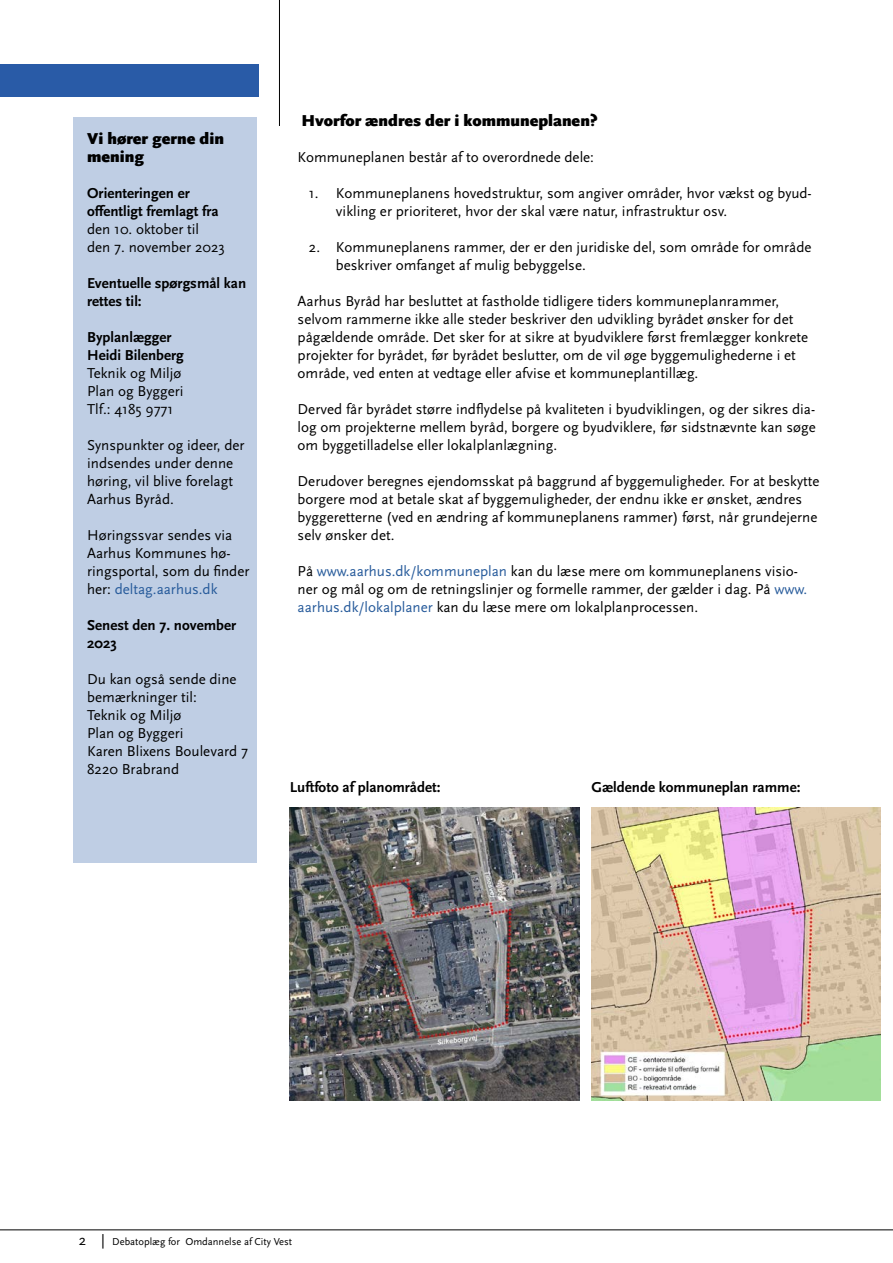
<style>
.page{position:relative;width:893px;height:1263px;background:#fff}
.page>*{position:absolute;margin:0;border:0;box-sizing:border-box;transform-origin:0 0}
.Brødtext{font:900 16.5px "Scala Sans OT";color:#000}
.H2_Afsnit_Mellemrubrik{font:900 16.5px/18px "Scala Sans OT";color:#000}
.Brødtext-2{font:15px/18px "Scala Sans OT";color:#000}
.bold{font:700 15px/18px "Scala Sans OT";color:#000}
.bold-2{font:15px "Scala Sans OT";color:#000}
.t1{font:10.5px "Scala Sans OT";color:#000}
.s1{color:#275b9b}
.s2{font-size:15px}
</style>
<div class="page">
<hr style="left:0;top:1229px;width:893px;height:1px;background:#000">
<hr style="left:279px;top:0;width:1px;height:126px;background:#000">
<div style="left:0;top:64px;width:258px;height:33px;background:#295ba7"></div>
<div style="left:74px;top:117px;width:183px;height:745px;background:#bfcee4"></div>
<img style="left:290px;top:808px;width:289px;height:292px">
<img style="left:592px;top:808px;width:289px;height:292px">
<h2 class="H2_Afsnit_Mellemrubrik" style="left:87px;top:130px;width:138px">Vi hører gerne din mening</h2>
<p class="bold" style="left:87px;top:184px;width:104px">Orienteringen er</p>
<p class="bold" style="left:87px;top:202px;width:133px">offentligt fremlagt fra</p>
<p class="Brødtext-2" style="left:87px;top:220px;width:114px">den 10. oktober til</p>
<p class="Brødtext-2" style="left:87px;top:238px;width:139px">den 7. november 2023</p>
<p class="bold" style="left:87px;top:274px;width:161px">Eventuelle spørgsmål kan rettes til:</p>
<p class="bold" style="left:87px;top:328px;width:86px">Byplanlægger</p>
<p class="bold" style="left:87px;top:346px;width:98px">Heidi Bilenberg</p>
<p class="bold-2" style="left:87px;top:364px;width:96px">Teknik og Miljø</p>
<p class="Brødtext-2" style="left:87px;top:382px;width:98px">Plan og Byggeri</p>
<p class="Brødtext-2" style="left:87px;top:400px;width:88px">Tlf.: 4185 9771</p>
<p class="Brødtext-2" style="left:87px;top:436px;width:159px">Synspunkter og ideer, der indsendes under denne høring, vil blive forelagt<br>Aarhus Byråd.</p>
<p class="Brødtext-2" style="left:87px;top:526px;width:164px">Høringssvar sendes via<br>Aarhus Kommunes hø&shy;ringsportal, som du finder her: <span class="s1">deltag.aarhus.dk</span></p>
<p class="bold" style="left:87px;top:616px;width:150px">Senest den 7. november<br>2023</p>
<p class="Brødtext-2" style="left:87px;top:670px;width:151px">Du kan også sende dine bemærkninger til:</p>
<p class="Brødtext-2" style="left:87px;top:706px;width:96px">Teknik og Miljø</p>
<p class="Brødtext-2" style="left:87px;top:724px;width:98px">Plan og Byggeri</p>
<p class="Brødtext-2" style="left:87px;top:742px;width:162px">Karen Blixens Boulevard 7</p>
<p class="Brødtext-2" style="left:87px;top:760px;width:94px">8220 Brabrand</p>
<p class="Brødtext" style="left:301px;top:111px;width:298px">Hvorfor ændres der i kommuneplanen?</p>
<p class="Brødtext-2" style="left:298px;top:148px;width:298px">Kommuneplanen består af to overordnede dele:</p>
<p class="Brødtext-2" style="left:336px;top:184px;width:477px;text-indent:-27px">1. Kommuneplanens hovedstruktur, som angiver områder, hvor vækst og byud&shy;vikling er prioriteret, hvor der skal være natur, infrastruktur osv.</p>
<p class="Brødtext-2" style="left:336px;top:238px;width:477px;text-indent:-27px">2. Kommuneplanens rammer, der er den juridiske del, som område for område beskriver omfanget af mulig bebyggelse.</p>
<p class="Brødtext-2" style="left:298px;top:292px;width:512px">Aarhus Byråd har besluttet at fastholde tidligere tiders kommuneplanrammer, selvom rammerne ikke alle steder beskriver den udvikling byrådet ønsker for det pågældende område. Det sker for at sikre at byudviklere først fremlægger konkrete projekter for byrådet, før byrådet beslutter, om de vil øge byggemulighederne i et område, ved enten at vedtage eller afvise et kommuneplantillæg.</p>
<p class="Brødtext-2" style="left:298px;top:400px;width:520px;text-align:justify">Derved får byrådet større indflydelse på kvaliteten i byudviklingen, og der sikres dia&shy;log om projekterne mellem byråd, borgere og byudviklere, før sidstnævnte kan søge om byggetilladelse eller lokalplanlægning.</p>
<p class="Brødtext-2" style="left:298px;top:472px;width:523px">Derudover beregnes ejendomsskat på baggrund af byggemuligheder. For at beskytte borgere mod at betale skat af byggemuligheder, der endnu ikke er ønsket, ændres byggeretterne (ved en ændring af kommuneplanens rammer) først, når grundejerne selv ønsker det.</p>
<p class="Brødtext-2" style="left:298px;top:562px;width:511px">På <span class="s1">www.aarhus.dk/kommuneplan</span> kan du læse mere om kommuneplanens visio&shy;ner og mål og om de retningslinjer og formelle rammer, der gælder i dag. På <span class="s1">www. aarhus.dk/lokalplaner</span> kan du læse mere om lokalplanprocessen.</p>
<p class="bold" style="left:290px;top:778px;width:152px">Luftfoto af planområdet:</p>
<p class="bold" style="left:592px;top:778px;width:210px">Gældende kommuneplan ramme:</p>
<p class="t1" style="left:79px;top:1235px;width:215px"><span class="s2">2 |</span> Debatoplæg for Omdannelse af City Vest</p>
</div>
